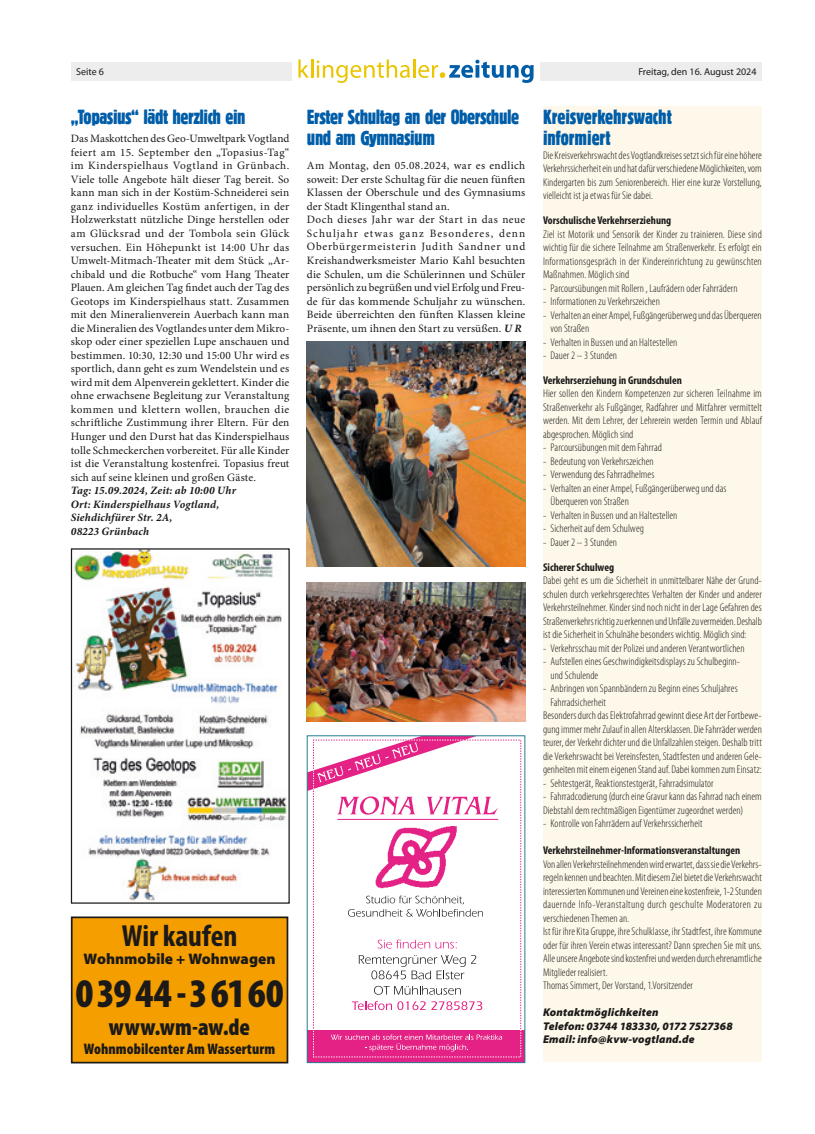
<style>
.page{position:relative;width:815px;height:1134px;background:#fff}
.page>*{position:absolute;margin:0;border:0;box-sizing:border-box;transform-origin:0 0}
.t1{font:900 condensed 40.75px "Myriad Pro";letter-spacing:.03em;color:#1b1a19}
.t2{font:700 condensed 30.62px "Myriad Pro";letter-spacing:-.005em;color:#1b1a19}
.t3{font:900 condensed 23.75px "Myriad Pro";letter-spacing:.005em;color:#1b1a19}
.t4{font:21.25px/20.6px "Block D Regu Extr Cond";letter-spacing:-.02em;color:#005da8}
.t5{font:21.25px/21.2px "Block D Regu Extr Cond";color:#005da8}
.t6{font:900 condensed 15.25px "Myriad Pro";letter-spacing:.005em;color:#1b1a19}
.t7{font:900 15.25px "Myriad Pro";color:#1b1a19}
.t8{font:300 condensed 11.25px/13.5px "Myriad Pro";letter-spacing:.005em;color:#1b1a19}
.t9{font:11.25px/13.5px "Minion Pro";letter-spacing:.015em;color:#1b1a19;text-align:justify}
.t10{font:700 condensed 11.25px "Myriad Pro";color:#1b1a19}
.t11{font:italic 700 11.25px/13.5px "Minion Pro";letter-spacing:.015em;color:#1b1a19}
.t12{font:italic 900 11.25px/13.5px "Myriad Pro";letter-spacing:.01em;color:#1b1a19}
.t13{font:10px "Myriad Pro";color:#1b1a19}
.s1{font-weight:700;font-style:italic}
</style>
<div class="page">
<div style="left:71px;top:62px;width:691px;height:19px;background:#ededed"></div>
<div style="left:292px;top:53px;width:248px;height:44px;background:#fff"></div>
<svg style="left:298px;top:59px;width:236px;height:24px"></svg>
<svg style="left:309px;top:737px;width:164px;height:54px"></svg>
<svg style="left:309px;top:1030px;width:214px;height:31px"></svg>
<svg style="left:313px;top:739px;width:208px;height:318px"></svg>
<svg style="left:331px;top:1034px;width:171px;height:17px;background:#e73f94"></svg>
<img style="left:307px;top:583px;width:218px;height:138px">
<img style="left:307px;top:342px;width:218px;height:224px">
<img style="left:74px;top:550px;width:213px;height:351px">
<div style="left:71px;top:548px;width:219px;height:356px;border:1px solid #1b1a19"></div>
<div style="left:72px;top:917px;width:215px;height:146px;background:#f59e00"></div>
<div style="left:71px;top:916px;width:217px;height:147px;border:2px solid #1b1a19"></div>
<div style="left:543px;top:106px;width:219px;height:956px;background:#fef8ea"></div>
<p class="t13" style="left:76px;top:65px;width:29px">Seite 6</p>
<p class="t13" style="left:638px;top:65px;width:120px">Freitag, den 16. August 2024</p>
<h3 class="t4" style="left:307px;top:107px;width:214px">Erster Schultag an der Oberschule und am Gymnasium</h3>
<h3 class="t4" style="left:71px;top:107px;width:176px">„Topasius“ lädt herzlich ein</h3>
<p class="t9" style="left:71px;top:132px;width:220px">Das Maskottchen des Geo-Umweltpark Vogtland feiert am 15. September den „Topasius-Tag“ im Kinderspielhaus Vogtland in Grünbach.<br>Viele tolle Angebote hält dieser Tag bereit. So kann man sich in der Kostüm-Schneiderei sein ganz individuelles Kostüm anfertigen, in der Holzwerkstatt nützliche Dinge herstellen oder am Glücksrad und der Tombola sein Glück versuchen. Ein Höhepunkt ist 14:00 Uhr das Umwelt-Mitmach-Theater mit dem Stück „Ar&shy;chibald und die Rotbuche“ vom Hang Theater Plauen. Am gleichen Tag findet auch der Tag des Geotops im Kinderspielhaus statt. Zusammen mit den Mineralienverein Auerbach kann man die Mineralien des Vogtlandes unter dem Mikro&shy;skop oder einer speziellen Lupe anschauen und bestimmen. 10:30, 12:30 und 15:00 Uhr wird es sportlich, dann geht es zum Wendelstein und es wird mit dem Alpenverein geklettert. Kinder die ohne erwachsene Begleitung zur Veranstaltung kommen und klettern wollen, brauchen die schriftliche Zustimmung ihrer Eltern. Für den Hunger und den Durst hat das Kinderspielhaus tolle Schmeckerchen vorbereitet. Für alle Kinder ist die Veranstaltung kostenfrei. Topasius freut sich auf seine kleinen und großen Gäste.</p>
<p class="t11" style="left:71px;top:484px;width:167px">Tag: 15.09.2024, Zeit: ab 10:00 Uhr<br>Ort: Kinderspielhaus Vogtland,<br>Siehdichfürer Str. 2A,<br>08223 Grünbach</p>
<h3 class="t5" style="left:543px;top:106px;width:130px">Kreisverkehrswacht informiert</h3>
<p class="t8" style="left:543px;top:148px;width:220px;text-align:justify">Die Kreisverkehrswacht des Vogtlandkreises setzt sich für eine höhere Verkehrssicherheit ein und hat dafür verschiedene Möglichkeiten, vom Kindergarten bis zum Seniorenbereich. Hier eine kurze Vorstellung, vielleicht ist ja etwas für Sie dabei.</p>
<p class="t10" style="left:543px;top:213px;width:130px">Vorschulische Verkehrserziehung</p>
<p class="t8" style="left:543px;top:227px;width:220px;text-align:justify">Ziel ist Motorik und Sensorik der Kinder zu trainieren. Diese sind wichtig für die sichere Teilnahme am Straßenverkehr. Es erfolgt ein Informationsgespräch in der Kindereinrichtung zu gewünschten Maßnahmen. Möglich sind</p>
<p class="t8" style="left:543px;top:281px;width:196px">- Parcoursübungen mit Rollern , Laufrädern oder Fahrrädern</p>
<p class="t8" style="left:543px;top:295px;width:118px">- Informationen zu Verkehrszeichen</p>
<p class="t8" style="left:551px;top:308px;width:213px;text-indent:-8px">- Verhalten an einer Ampel, Fußgängerüberweg und das Überqueren von Straßen</p>
<p class="t8" style="left:543px;top:335px;width:136px">- Verhalten in Bussen und an Haltestellen</p>
<p class="t8" style="left:543px;top:349px;width:75px">- Dauer 2 – 3 Stunden</p>
<p class="t10" style="left:543px;top:373px;width:140px">Verkehrserziehung in Grundschulen</p>
<p class="t8" style="left:543px;top:387px;width:220px;text-align:justify">Hier sollen den Kindern Kompetenzen zur sicheren Teilnahme im Straßenverkehr als Fußgänger, Radfahrer und Mitfahrer vermittelt werden. Mit dem Lehrer, der Lehrerein werden Termin und Ablauf abgesprochen. Möglich sind</p>
<p class="t8" style="left:543px;top:441px;width:120px">- Parcoursübungen mit dem Fahrrad</p>
<p class="t8" style="left:543px;top:454px;width:112px">- Bedeutung von Verkehrszeichen</p>
<p class="t8" style="left:543px;top:468px;width:113px">- Verwendung des Fahrradhelmes</p>
<p class="t8" style="left:551px;top:481px;width:177px;text-indent:-8px">- Verhalten an einer Ampel, Fußgängerüberweg und das<br>Überqueren von Straßen</p>
<p class="t8" style="left:543px;top:508px;width:136px">- Verhalten in Bussen und an Haltestellen</p>
<p class="t8" style="left:543px;top:522px;width:102px">- Sicherheit auf dem Schulweg</p>
<p class="t8" style="left:543px;top:535px;width:75px">- Dauer 2 – 3 Stunden</p>
<p class="t10" style="left:543px;top:560px;width:73px">Sicherer Schulweg</p>
<p class="t8" style="left:543px;top:574px;width:220px;text-align:justify">Dabei geht es um die Sicherheit in unmittelbarer Nähe der Grund&shy;schulen durch verkehrsgerechtes Verhalten der Kinder und anderer Verkehrsteilnehmer. Kinder sind noch nicht in der Lage Gefahren des Straßenverkehrs richtig zu erkennen und Unfälle zu vermeiden. Deshalb ist die Sicherheit in Schulnähe besonders wichtig. Möglich sind:</p>
<p class="t8" style="left:543px;top:641px;width:203px">- Verkehrsschau mit der Polizei und anderen Verantwortlichen</p>
<p class="t8" style="left:551px;top:655px;width:191px;text-indent:-8px">- Aufstellen eines Geschwindigkeitsdisplays zu Schulbeginn&shy;und Schulende</p>
<p class="t8" style="left:543px;top:682px;width:196px">- Anbringen von Spannbändern zu Beginn eines Schuljahres</p>
<p class="t8" style="left:551px;top:695px;width:57px">Fahrradsicherheit</p>
<p class="t8" style="left:543px;top:709px;width:220px">Besonders durch das Elektrofahrrad gewinnt diese Art der Fortbewe-</p>
<p class="t8" style="left:543px;top:722px;width:220px">gung immer mehr Zulauf in allen Altersklassen. Die Fahrräder werden</p>
<p class="t8" style="left:543px;top:736px;width:220px">teurer, der Verkehr dichter und die Unfallzahlen steigen. Deshalb tritt</p>
<p class="t8" style="left:543px;top:749px;width:220px">die Verkehrswacht bei Vereinsfesten, Stadtfesten und anderen Gele-</p>
<p class="t8" style="left:543px;top:763px;width:220px">genheiten mit einem eigenen Stand auf. Dabei kommen zum Einsatz:</p>
<p class="t8" style="left:543px;top:776px;width:172px">- Sehtestgerät, Reaktionstestgerät, Fahrradsimulator</p>
<p class="t8" style="left:543px;top:790px;width:220px">- Fahrradcodierung (durch eine Gravur kann das Fahrrad nach einem<br>Diebstahl dem rechtmäßigen Eigentümer zugeordnet werden)</p>
<p class="t8" style="left:543px;top:817px;width:161px">- Kontrolle von Fahrrädern auf Verkehrssicherheit</p>
<p class="t10" style="left:543px;top:843px;width:199px">Verkehrsteilnehmer-Informationsveranstaltungen</p>
<p class="t8" style="left:543px;top:857px;width:220px">Von allen Verkehrsteilnehmenden wird erwartet, dass sie die Verkehrs&shy;regeln kennen und beachten. Mit diesem Ziel bietet die Verkehrswacht interessierten Kommunen und Vereinen eine kostenfreie, 1-2 Stunden dauernde Info-Veranstaltung durch geschulte Moderatoren zu verschiedenen Themen an.<br>Ist für ihre Kita Gruppe, ihre Schulklasse, ihr Stadtfest, ihre Kommune oder für ihren Verein etwas interessant? Dann sprechen Sie mit uns.<br>Alle unsere Angebote sind kostenfrei und werden durch ehrenamtliche Mitglieder realisiert.<br>Thomas Simmert, Der Vorstand, 1.Vorsitzender</p>
<p class="t12" style="left:543px;top:1005px;width:191px">Kontaktmöglichkeiten<br>Telefon: 03744 183330, 0172 7527368<br>Email: info@kvw-vogtland.de</p>
<p class="t9" style="left:307px;top:159px;width:220px;text-align:left">Am Montag, den 05.08.2024, war es endlich soweit: Der erste Schultag für die neuen fünften Klassen der Oberschule und des Gymnasiums der Stadt Klingenthal stand an.<br>Doch dieses Jahr war der Start in das neue Schuljahr etwas ganz Besonderes, denn Oberbürgermeisterin Judith Sandner und Kreishandwerksmeister Mario Kahl besuchten die Schulen, um die Schülerinnen und Schüler persönlich zu begrüßen und viel Erfolg und Freu&shy;de für das kommende Schuljahr zu wünschen.<br>Beide überreichten den fünften Klassen kleine Präsente, um ihnen den Start zu versüßen. <span class="s1">U R</span></p>
<h2 class="t2" style="left:122px;top:917px;width:117px">Wir kaufen</h2>
<h3 class="t7" style="left:84px;top:949px;width:194px">Wohnmobile + Wohnwagen</h3>
<h1 class="t1" style="left:75px;top:967px;width:210px">03944-36160</h1>
<h3 class="t3" style="left:109px;top:1012px;width:143px">www.wm-aw.de</h3>
<h3 class="t6" style="left:84px;top:1039px;width:193px">Wohnmobilcenter Am Wasserturm</h3>
</div>
